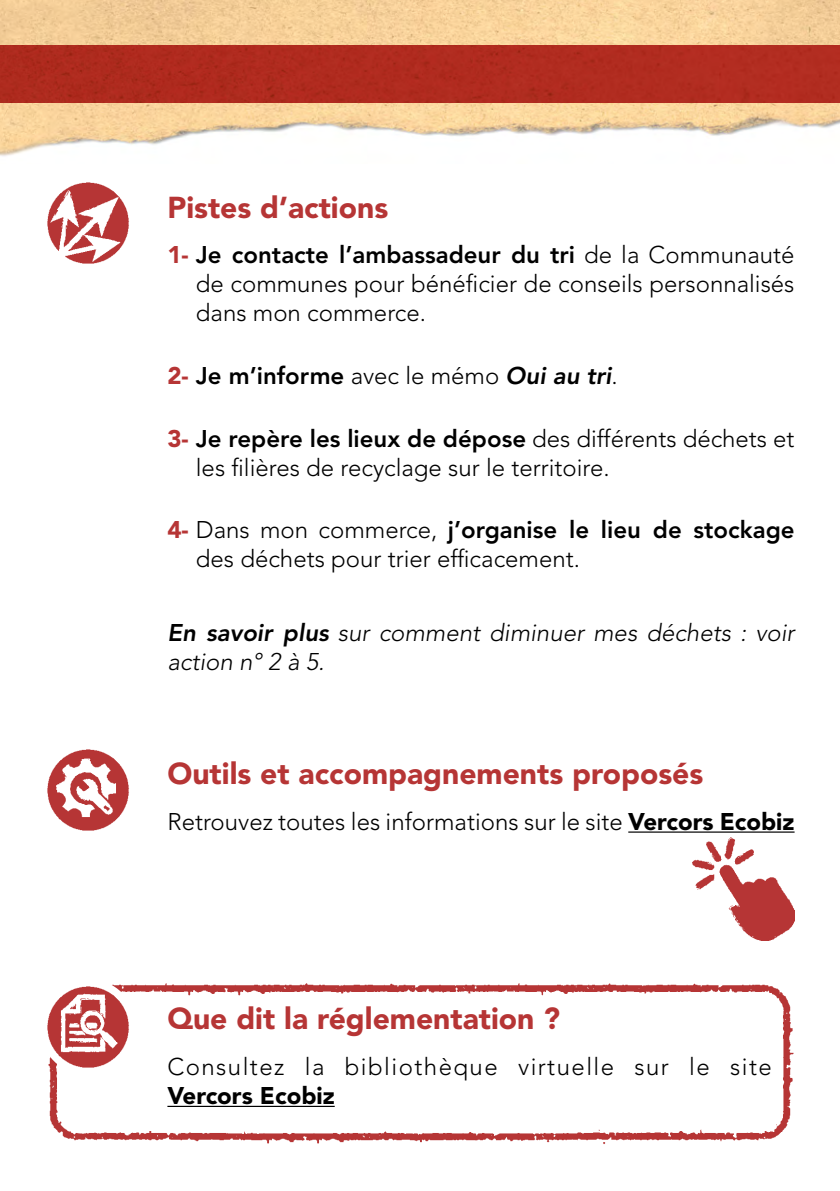
<style>
.page{position:relative;width:840px;height:1191px;background:#fff}
.page>*{position:absolute;margin:0;border:0;box-sizing:border-box;transform-origin:0 0}
.t1{font:900 30px "Avenir LT Std";color:#b63535}
.t2{font:300 24px/28.8px "Avenir LT Std";color:#000}
.t3{font:italic 300 24px/28.8px "Avenir LT Std";color:#000}
.t4{font:300 24px "Avenir LT Std";letter-spacing:.06em;color:#000}
.t5{font:800 24px "Avenir LT Std";color:#000}
.t6{font:900 24px "Avenir LT Std";color:#000}
.s1{font-weight:900;color:#b63535}
.s2{font-weight:800}
.s3{font-weight:300}
.s4{font-style:italic}
.s5{font-weight:900}
</style>
<div class="page">
<img style="left:49px;top:983px;width:745px;height:161px">
<img style="left:0;top:0;width:839px;height:156px">
<div style="left:0;top:45px;width:839px;height:57px;background:#b02b1f"></div>
<img style="left:47px;top:182px;width:82px;height:82px">
<img style="left:47px;top:749px;width:82px;height:82px">
<div style="left:40px;top:978px;width:96px;height:97px;background:#fff;border-radius:50%"></div>
<img style="left:47px;top:984px;width:83px;height:85px">
<img style="left:692px;top:837px;width:102px;height:103px">
<hr style="left:167px;top:1105px;width:167px;height:2px;background:#000">
<hr style="left:628px;top:831px;width:166px;height:1px;background:#000">
<p class="t1" style="left:167px;top:189px;width:222px">Pistes d’actions</p>
<p class="t2" style="left:196px;top:241px;width:600px;text-align:justify;text-indent:-28px"><span class="s1">1-</span> <span class="s2">Je contacte l’ambassadeur du tri</span> de la Communauté de communes pour bénéficier de conseils personnalisés dans mon commerce.</p>
<p class="t5" style="left:167px;top:361px;width:451px"><span class="s1">2-</span> Je m’informe <span class="s3">avec le mémo</span> <span class="s4">Oui au tri</span><span class="s3">.</span></p>
<p class="t2" style="left:196px;top:424px;width:600px;text-indent:-28px"><span class="s1">3-</span> <span class="s2">Je repère les lieux de dépose</span> des différents déchets et les filières de recyclage sur le territoire.</p>
<p class="t2" style="left:196px;top:516px;width:600px;text-indent:-28px"><span class="s1">4-</span> Dans mon commerce, <span class="s2">j’organise le lieu de stockage </span>des déchets pour trier efficacement.</p>
<p class="t3" style="left:167px;top:619px;width:628px"><span class="s2">En savoir plus</span> sur comment diminuer mes déchets : voir action n° 2 à 5.</p>
<p class="t1" style="left:167px;top:755px;width:537px">Outils et accompagnements proposés</p>
<p class="t2" style="left:167px;top:807px;width:628px">Retrouvez toutes les informations sur le site <span class="s5">Vercors Ecobiz</span></p>
<p class="t1" style="left:167px;top:1000px;width:394px">Que dit la réglementation ?</p>
<p class="t4" style="left:167px;top:1052px;width:605px">Consultez la bibliothèque virtuelle sur le site</p>
<p class="t6" style="left:167px;top:1081px;width:169px">Vercors Ecobiz</p>
</div>
